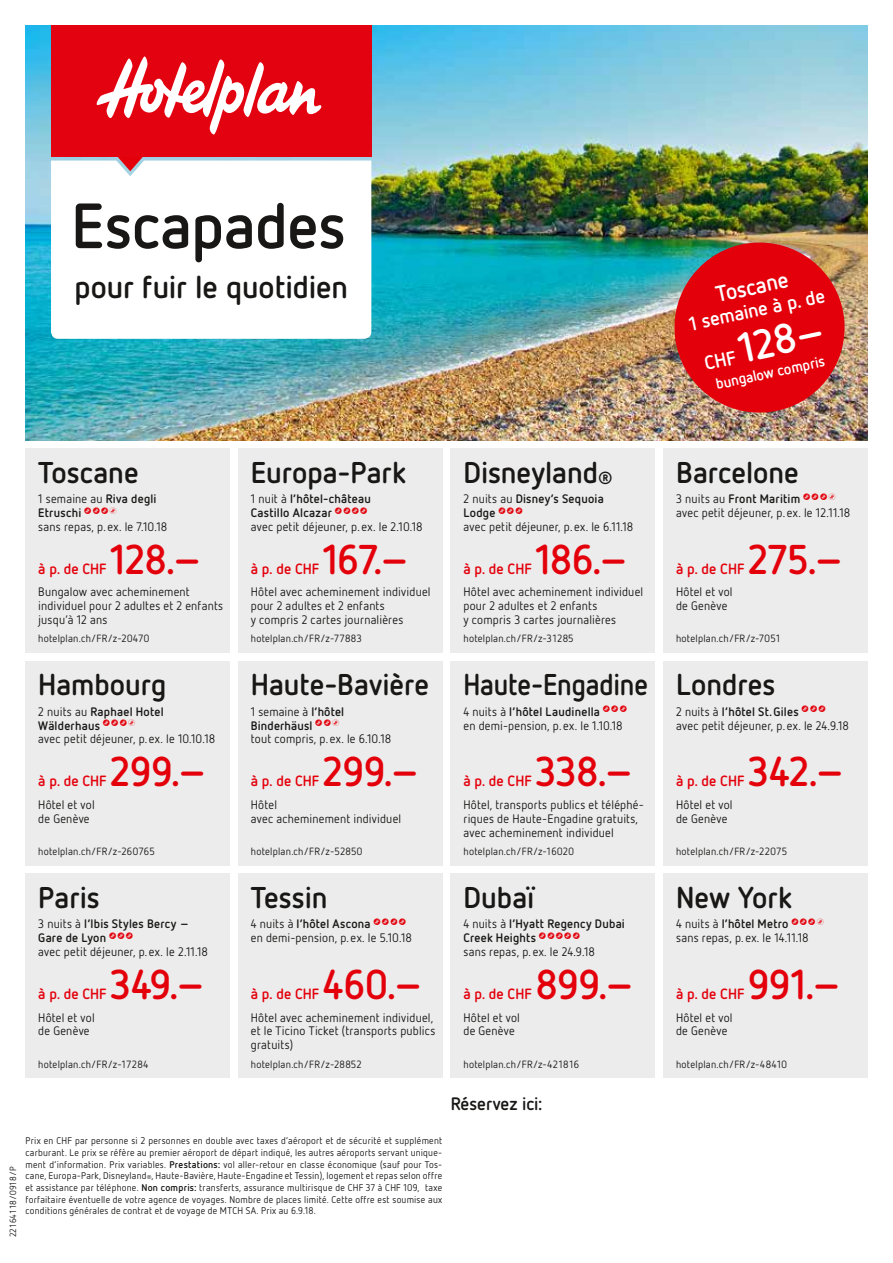
<style>
.page{position:relative;width:893px;height:1263px;background:#fff}
.page>*{position:absolute;margin:0;border:0;box-sizing:border-box;transform-origin:0 0}
.t1{font:700 63.75px "Netto OT";letter-spacing:-.005em;color:#181716}
.t2{font:700 41.55px "Netto OT";letter-spacing:-.005em;color:#e3000b}
.t3{font:700 41.55px "Netto OT";color:#fff}
.t4{font:700 31.5px "Netto OT";color:#181716}
.t5{font:700 30px "Netto OT";color:#181716}
.t6{font:700 30px "Netto OT";color:#181716;scale:.93 1}
.t7{font:700 22.5px "Netto OT";color:#fff}
.t8{font:700 19.5px "Netto OT";color:#fff}
.t9{font:700 18px "Netto OT";letter-spacing:-.005em;color:#181716}
.t10{font:700 15px "Netto OT";color:#fff}
.t11{font:700 14.85px "Netto OT";letter-spacing:.01em;color:#e3000b}
.t12{font:12.3px/13.8px "Netto OT";letter-spacing:.015em;color:#181716}
.t13{font:10.5px "Netto OT";letter-spacing:.02em;color:#181716}
.t14{font:9.75px/11.7px "Netto OT";letter-spacing:.025em;color:#181716;text-align:justify}
.t15{font:9px "Netto OT";color:#181716}
.s1{font-weight:700}
.s2{font-size:17.55px}
.s3{font-size:5.7px}
.s4{font-size:19.5px}
</style>
<div class="page">
<img style="left:26px;top:26px;width:841px;height:414px">
<div style="left:26px;top:449px;width:204px;height:204px;background:#ececec"></div>
<div style="left:238px;top:449px;width:204px;height:204px;background:#ececec"></div>
<div style="left:451px;top:449px;width:204px;height:204px;background:#ececec"></div>
<div style="left:663px;top:449px;width:204px;height:204px;background:#ececec"></div>
<div style="left:26px;top:661px;width:204px;height:204px;background:#ececec"></div>
<div style="left:238px;top:661px;width:204px;height:204px;background:#ececec"></div>
<div style="left:451px;top:661px;width:204px;height:204px;background:#ececec"></div>
<div style="left:663px;top:661px;width:204px;height:204px;background:#ececec"></div>
<div style="left:26px;top:874px;width:204px;height:204px;background:#ececec"></div>
<div style="left:238px;top:874px;width:204px;height:204px;background:#ececec"></div>
<div style="left:451px;top:874px;width:204px;height:204px;background:#ececec"></div>
<div style="left:663px;top:874px;width:204px;height:204px;background:#ececec"></div>
<img style="left:669px;top:237px;width:181px;height:181px">
<svg style="left:51px;top:181px;width:320px;height:158px"></svg>
<div style="left:51px;top:26px;width:320px;height:131px;background:#e30210"></div>
<svg style="left:96px;top:56px;width:225px;height:78px"></svg>
<svg style="left:51px;top:157px;width:320px;height:24px"></svg>
<h1 class="t1" style="left:71px;top:186px;width:276px">Escapades</h1>
<h3 class="t4" style="left:74px;top:267px;width:275px">pour fuir le quotidien</h3>
<h3 class="t5" style="left:38px;top:453px;width:102px">Toscane</h3>
<p class="t12" style="left:38px;top:492px;width:130px">1 semaine au <span class="s1">Riva degli<br>Etruschi</span> <sup>4446<br></sup>sans repas, p. ex. le 7.10.18</p>
<p class="t11" style="left:38px;top:559px;width:70px">à p. de CHF</p>
<h2 class="t2" style="left:110px;top:533px;width:94px">128.–</h2>
<p class="t12" style="left:38px;top:585px;width:186px">Bungalow avec acheminement individuel pour 2 adultes et 2 enfants jusqu’à 12 ans</p>
<p class="t13" style="left:38px;top:632px;width:112px">hotelplan.ch/FR/z-20470</p>
<h3 class="t5" style="left:38px;top:666px;width:130px">Hambourg</h3>
<p class="t12" style="left:38px;top:704px;width:179px">2 nuits au <span class="s1">Raphael Hotel<br>Wälderhaus</span> <sup>4446<br></sup>avec petit déjeuner, p. ex. le 10.10.18</p>
<p class="t11" style="left:38px;top:772px;width:70px">à p. de CHF</p>
<h2 class="t2" style="left:110px;top:746px;width:99px">299.–</h2>
<p class="t12" style="left:38px;top:797px;width:58px">Hôtel et vol de Genève</p>
<p class="t13" style="left:38px;top:845px;width:118px">hotelplan.ch/FR/z-260765</p>
<h3 class="t5" style="left:251px;top:453px;width:156px">Europa-Park</h3>
<p class="t12" style="left:251px;top:492px;width:173px">1 nuit à <span class="s1">l’hôtel-château<br>Castillo Alcazar</span> <sup>4444<br></sup>avec petit déjeuner, p. ex. le 2.10.18</p>
<p class="t11" style="left:251px;top:559px;width:70px">à p. de CHF</p>
<h2 class="t2" style="left:323px;top:533px;width:89px">167.–</h2>
<p class="t12" style="left:251px;top:585px;width:181px">Hôtel avec acheminement individuel pour 2 adultes et 2 enfants<br>y compris 2 cartes journalières</p>
<p class="t13" style="left:251px;top:632px;width:113px">hotelplan.ch/FR/z-77883</p>
<h3 class="t5" style="left:251px;top:666px;width:180px">Haute-Bavière</h3>
<p class="t12" style="left:251px;top:704px;width:142px">1 semaine à <span class="s1">l’hôtel<br>Binderhäusl</span> <sup>446<br></sup>tout compris, p. ex. le 6.10.18</p>
<p class="t11" style="left:251px;top:772px;width:70px">à p. de CHF</p>
<h2 class="t2" style="left:323px;top:746px;width:99px">299.–</h2>
<p class="t12" style="left:251px;top:797px;width:152px">Hôtel<br>avec acheminement individuel</p>
<p class="t13" style="left:251px;top:845px;width:113px">hotelplan.ch/FR/z-52850</p>
<h3 class="t5" style="left:463px;top:453px;width:151px">Disneyland<span class="s2">®</span></h3>
<p class="t12" style="left:463px;top:492px;width:171px">2 nuits au <span class="s1">Disney’s Sequoia<br>Lodge</span> <sup>444<br></sup>avec petit déjeuner, p. ex. le 6.11.18</p>
<p class="t11" style="left:463px;top:559px;width:70px">à p. de CHF</p>
<h2 class="t2" style="left:535px;top:533px;width:95px">186.–</h2>
<p class="t12" style="left:463px;top:585px;width:181px">Hôtel avec acheminement individuel pour 2 adultes et 2 enfants<br>y compris 3 cartes journalières</p>
<p class="t13" style="left:463px;top:632px;width:112px">hotelplan.ch/FR/z-31285</p>
<h3 class="t6" style="left:463px;top:666px;width:200px">Haute-Engadine</h3>
<p class="t12" style="left:463px;top:704px;width:167px">4 nuits à <span class="s1">l’hôtel Laudinella</span> <sup>444 </sup>en demi-pension, p. ex. le 1.10.18</p>
<h2 class="t2" style="left:535px;top:746px;width:100px">338.–</h2>
<p class="t12" style="left:463px;top:797px;width:182px">Hôtel, transports publics et téléphé&shy;riques de Haute-Engadine gratuits, avec acheminement individuel</p>
<p class="t13" style="left:463px;top:845px;width:112px">hotelplan.ch/FR/z-16020</p>
<p class="t11" style="left:463px;top:772px;width:70px">à p. de CHF</p>
<h3 class="t5" style="left:38px;top:878px;width:63px">Paris</h3>
<p class="t12" style="left:38px;top:917px;width:171px">3 nuits à <span class="s1">l‘Ibis Styles Bercy –<br>Gare de Lyon</span> <sup>444<br></sup>avec petit déjeuner, p. ex. le 2.11.18</p>
<p class="t11" style="left:38px;top:984px;width:70px">à p. de CHF</p>
<h2 class="t2" style="left:110px;top:958px;width:97px">349.–</h2>
<p class="t12" style="left:38px;top:1010px;width:58px">Hôtel et vol de Genève</p>
<p class="t13" style="left:38px;top:1057px;width:112px">hotelplan.ch/FR/z-17284</p>
<h3 class="t5" style="left:251px;top:878px;width:78px">Tessin</h3>
<p class="t12" style="left:251px;top:917px;width:163px">4 nuits à <span class="s1">l’hôtel Ascona</span> <sup>4444 </sup>en demi-pension, p. ex. le 5.10.18</p>
<h2 class="t2" style="left:323px;top:958px;width:102px">460.–</h2>
<p class="t12" style="left:251px;top:1010px;width:186px">Hôtel avec acheminement individuel, et le Ticino Ticket (transports publics gratuits)</p>
<p class="t13" style="left:251px;top:1057px;width:113px">hotelplan.ch/FR/z-28852</p>
<p class="t11" style="left:251px;top:984px;width:70px">à p. de CHF</p>
<h3 class="t5" style="left:463px;top:878px;width:72px">Dubaï</h3>
<p class="t12" style="left:463px;top:917px;width:163px">4 nuits à <span class="s1">l’Hyatt Regency Dubai<br>Creek Heights</span> <sup>44444<br></sup>sans repas, p. ex. le 24.9.18</p>
<p class="t11" style="left:463px;top:984px;width:70px">à p. de CHF</p>
<h2 class="t2" style="left:535px;top:958px;width:101px">899.–</h2>
<p class="t12" style="left:463px;top:1010px;width:58px">Hôtel et vol de Genève</p>
<p class="t13" style="left:463px;top:1057px;width:117px">hotelplan.ch/FR/z-421816</p>
<h3 class="t9" style="left:451px;top:1092px;width:93px">Réservez ici:</h3>
<p class="t15" style="left:8px;top:1237px;width:72px;rotate:-90deg">22164118/0918/P</p>
<p class="t14" style="left:26px;top:1134px;width:418px">Prix en CHF par personne si 2 personnes en double avec taxes d’aéroport et de sécurité et supplément carburant. Le prix se réfère au premier aéroport de départ indiqué, les autres aéroports servant unique&shy;ment d’information. Prix variables. <span class="s1">Prestations:</span> vol aller-retour en classe économique (sauf pour Tos&shy;cane, Europa-Park, Disneyland<span class="s3">®</span>, Haute-Bavière, Haute-Engadine et Tessin), logement et repas selon offre et assistance par téléphone. <span class="s1">Non compris:</span> transferts, assurance multirisque de CHF 37 à CHF 109, taxe forfaitaire éventuelle de votre agence de voyages. Nombre de places limité. Cette offre est soumise aux conditions générales de contrat et de voyage de MTCH SA. Prix au 6.9.18.</p>
<h3 class="t7" style="left:713px;top:280px;width:75px;rotate:-12deg">Toscane</h3>
<h3 class="t8" style="left:687px;top:312px;width:140px;rotate:-12deg">1 semaine à p. de</h3>
<h2 class="t3" style="left:698px;top:330px;width:126px;rotate:-12deg"><span class="s4">CHF</span> 128–</h2>
<p class="t10" style="left:714px;top:375px;width:112px;rotate:-12deg">bungalow compris</p>
<h3 class="t5" style="left:676px;top:453px;width:124px">Barcelone</h3>
<p class="t12" style="left:676px;top:492px;width:176px">3 nuits au <span class="s1">Front Maritim</span> <sup>4446 </sup>avec petit déjeuner, p. ex. le 12.11.18</p>
<h2 class="t2" style="left:748px;top:533px;width:98px">275.–</h2>
<p class="t11" style="left:676px;top:559px;width:70px">à p. de CHF</p>
<p class="t12" style="left:676px;top:585px;width:58px">Hôtel et vol de Genève</p>
<p class="t13" style="left:676px;top:632px;width:106px">hotelplan.ch/FR/z-7051</p>
<h3 class="t5" style="left:676px;top:666px;width:101px">Londres</h3>
<p class="t12" style="left:676px;top:704px;width:174px">2 nuits à <span class="s1">l’hôtel St.Giles</span> <sup>444 </sup>avec petit déjeuner, p. ex. le 24.9.18</p>
<h2 class="t2" style="left:748px;top:746px;width:99px">342.–</h2>
<p class="t11" style="left:676px;top:772px;width:70px">à p. de CHF</p>
<p class="t12" style="left:676px;top:797px;width:58px">Hôtel et vol de Genève</p>
<p class="t13" style="left:676px;top:845px;width:113px">hotelplan.ch/FR/z-22075</p>
<h3 class="t5" style="left:676px;top:878px;width:117px">New York</h3>
<p class="t12" style="left:676px;top:917px;width:151px">4 nuits à <span class="s1">l’hôtel Metro</span> <sup>4446 </sup>sans repas, p. ex. le 14.11.18</p>
<h2 class="t2" style="left:748px;top:958px;width:95px">991.–</h2>
<p class="t11" style="left:676px;top:984px;width:70px">à p. de CHF</p>
<p class="t12" style="left:676px;top:1010px;width:58px">Hôtel et vol de Genève</p>
<p class="t13" style="left:676px;top:1057px;width:112px">hotelplan.ch/FR/z-48410</p>
</div>
